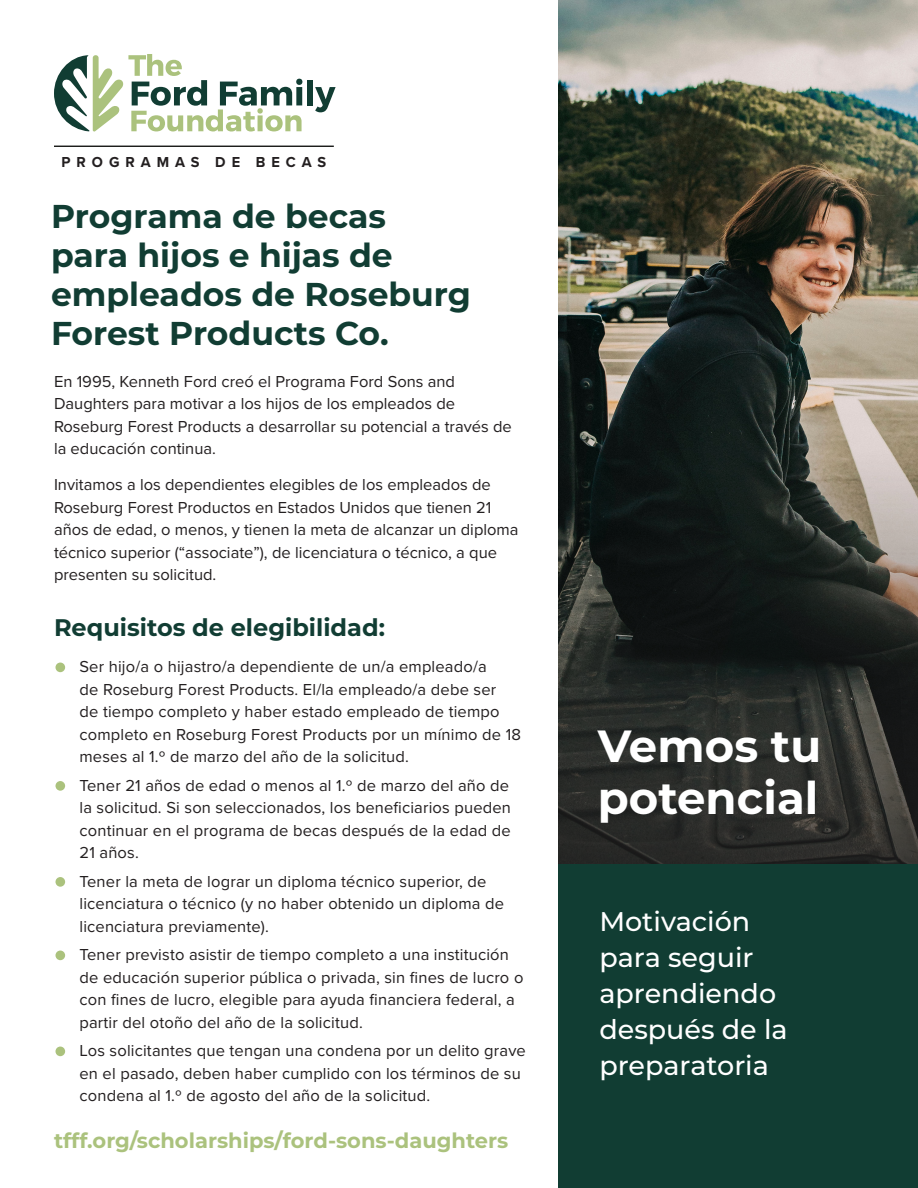
<style>
.page{position:relative;width:918px;height:1188px;background:#fff}
.page>*{position:absolute;margin:0;border:0;box-sizing:border-box;transform-origin:0 0}
.t1{font:700 45px/52.5px "Montserrat";color:#fff}
.t2{font:700 33px/39px "Montserrat";color:#113d33}
.t3{font:500 27px/36px "Montserrat";color:#fff}
._16_pt_subhead{font:700 24px "Montserrat";color:#113d33}
.t4{font:700 21px "Montserrat";color:#abc27d}
._11pt_bullet_body{font:16.5px/22.5px "Proxima Nova";letter-spacing:.01em;color:#231f20}
._11_pt_body_copy{font:16.5px/22.5px "Proxima Nova";color:#231f20}
.t5{font:700 15px "Proxima Nova";letter-spacing:.41em;color:#231f20}
</style>
<div class="page">
<img style="left:558px;top:0;width:360px;height:451px">
<svg style="left:558px;top:451px;width:360px;height:413px;background:#2b2e2b"></svg>
<div style="left:558px;top:864px;width:360px;height:324px;background:#113d33"></div>
<div style="left:56px;top:663px;width:9px;height:9px;background:#abc27d;border-radius:50%"></div>
<div style="left:56px;top:781px;width:9px;height:10px;background:#abc27d;border-radius:50%"></div>
<div style="left:56px;top:877px;width:9px;height:10px;background:#abc27d;border-radius:50%"></div>
<div style="left:56px;top:951px;width:9px;height:9px;background:#abc27d;border-radius:50%"></div>
<div style="left:56px;top:1047px;width:9px;height:9px;background:#abc27d;border-radius:50%"></div>
<div style="left:307px;top:80px;width:6px;height:25px;background:#113d33"></div>
<svg style="left:315px;top:87px;width:21px;height:25px"></svg>
<svg style="left:54px;top:54px;width:248px;height:78px"></svg>
<hr style="left:54px;top:146px;width:280px;height:1px;background:#040503">
<p class="t5" style="left:62px;top:151px;width:266px">PROGRAMAS DE BECAS</p>
<p class="t2" style="left:51px;top:195px;width:422px">Programa de becas para hijos e hijas de empleados de Roseburg<br>Forest Products Co.</p>
<p class="_11_pt_body_copy" style="left:54px;top:369px;width:459px">En 1995, Kenneth Ford creó el Programa Ford Sons and Daughters para motivar a los hijos de los empleados de Roseburg Forest Products a desarrollar su potencial a través de la educación continua.</p>
<p class="_11_pt_body_copy" style="left:54px;top:473px;width:466px">Invitamos a los dependientes elegibles de los empleados de Roseburg Forest Productos en Estados Unidos que tienen 21 años de edad, o menos, y tienen la meta de alcanzar un diploma técnico superior (“associate”), de licenciatura o técnico, a que presenten su solicitud.</p>
<p class="_16_pt_subhead" style="left:54px;top:610px;width:333px">Requisitos de elegibilidad:</p>
<p class="_11pt_bullet_body" style="left:79px;top:655px;width:443px">Ser hijo/a o hijastro/a dependiente de un/a empleado/a<br>de Roseburg Forest Products. El/la empleado/a debe ser<br>de tiempo completo y haber estado empleado de tiempo completo en Roseburg Forest Products por un mínimo de 18 meses al 1.º de marzo del año de la solicitud.</p>
<p class="_11pt_bullet_body" style="left:79px;top:773px;width:433px;text-align:justify">Tener 21 años de edad o menos al 1.º de marzo del año de la solicitud. Si son seleccionados, los beneficiarios pueden continuar en el programa de becas después de la edad de 21 años.</p>
<p class="_11pt_bullet_body" style="left:79px;top:869px;width:426px">Tener la meta de lograr un diploma técnico superior, de licenciatura o técnico (y no haber obtenido un diploma de licenciatura previamente).</p>
<p class="_11pt_bullet_body" style="left:79px;top:943px;width:445px">Tener previsto asistir de tiempo completo a una institución de educación superior pública o privada, sin fines de lucro o con fines de lucro, elegible para ayuda financiera federal, a partir del otoño del año de la solicitud.</p>
<p class="_11pt_bullet_body" style="left:79px;top:1039px;width:448px">Los solicitantes que tengan una condena por un delito grave en el pasado, deben haber cumplido con los términos de su condena al 1.º de agosto del año de la solicitud.</p>
<p class="t4" style="left:54px;top:1125px;width:456px">tfff.org/scholarships/ford-sons-daughters</p>
<p class="t1" style="left:598px;top:717px;width:225px">Vemos tu potencial</p>
<p class="t3" style="left:599px;top:902px;width:190px">Motivación para seguir aprendiendo después de la preparatoria</p>
</div>
